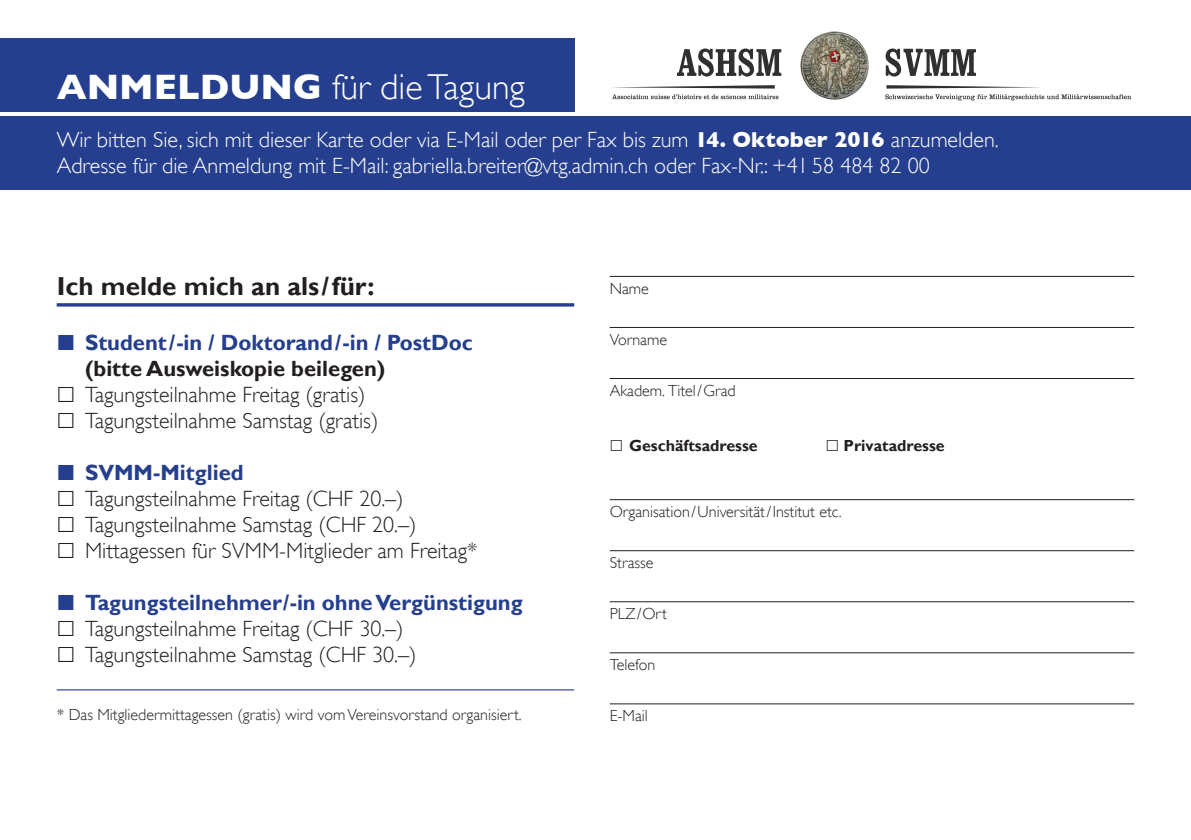
<style>
.page{position:relative;width:1191px;height:840px;background:#fff}
.page>*{position:absolute;margin:0;border:0;box-sizing:border-box;transform-origin:0 0}
.t1{font:300 36px "Gill Sans";color:#fff}
.t2{font:700 26px "Gill Sans";color:#231f20}
.t3{font:300 22px/26px "Gill Sans";color:#231f20}
.t4{font:300 22px/26px "Gill Sans";color:#fff}
.t5{font:700 22px "Gill Sans";color:#253f8e}
.t6{font:300 16px "Gill Sans";color:#231f20}
.t7{font:700 16px "Gill Sans";color:#231f20}
.s1{font-weight:700}
.s2{font-family:"European Pi Three";font-weight:400}
.s3{font-weight:700;color:#253f8e}
</style>
<div class="page">
<div style="left:0;top:116px;width:1191px;height:74px;background:#253f8e"></div>
<div style="left:0;top:38px;width:574px;height:74px;background:#253f8e"></div>
<hr style="left:57px;top:303px;width:517px;height:3px;background:#253f8e">
<hr style="left:57px;top:689px;width:517px;height:1px;background:#253f8e">
<hr style="left:609px;top:276px;width:525px;height:1px;background:#231f20">
<hr style="left:609px;top:327px;width:525px;height:1px;background:#231f20">
<hr style="left:609px;top:378px;width:525px;height:1px;background:#231f20">
<hr style="left:609px;top:499px;width:525px;height:1px;background:#231f20">
<hr style="left:609px;top:550px;width:525px;height:1px;background:#231f20">
<hr style="left:609px;top:601px;width:525px;height:1px;background:#231f20">
<hr style="left:609px;top:652px;width:525px;height:1px;background:#231f20">
<hr style="left:609px;top:703px;width:525px;height:1px;background:#231f20">
<img style="left:800px;top:31px;width:69px;height:69px">
<svg style="left:677px;top:48px;width:104px;height:28px"></svg>
<svg style="left:885px;top:48px;width:91px;height:28px"></svg>
<svg style="left:612px;top:85px;width:166px;height:14px"></svg>
<svg style="left:885px;top:85px;width:246px;height:16px"></svg>
<h1 class="t1" style="left:57px;top:66px;width:470px"><span class="s1">ANMELDUNG</span> für die Tagung</h1>
<p class="t4" style="left:57px;top:126px;width:943px">Wir bitten Sie, sich mit dieser Karte oder via E-Mail oder per Fax bis zum <span class="s1">14. Oktober 2016</span> anzumelden.<br>Adresse für die Anmeldung mit E-Mail: gabriella.breiter@vtg.admin.ch oder Fax-Nr.: +41 58 484 82 00</p>
<p class="t2" style="left:57px;top:270px;width:319px">Ich melde mich an als/für:</p>
<p class="t5" style="left:85px;top:329px;width:389px">Student/-in / Doktorand/-in / PostDoc</p>
<p class="t3" style="left:57px;top:355px;width:330px;text-indent:28px"><span class="s1">(bitte Ausweiskopie beilegen) </span><span class="s2">l</span> Tagungsteilnahme Freitag (gratis) <span class="s2">l</span> Tagungsteilnahme Samstag (gratis)</p>
<p class="t3" style="left:57px;top:459px;width:422px;text-indent:28px"><span class="s3">SVMM-Mitglied<br></span><span class="s2">l</span> Tagungsteilnahme Freitag (CHF 20.–)<br><span class="s2">l</span> Tagungsteilnahme Samstag (CHF 20.–)<br><span class="s2">l</span> Mittagessen für SVMM-Mitglieder am Freitag*</p>
<p class="t3" style="left:57px;top:589px;width:467px;text-indent:28px"><span class="s3">Tagungsteilnehmer/-in ohne Vergünstigung </span><span class="s2">l</span> Tagungsteilnahme Freitag (CHF 30.–)<br><span class="s2">l</span> Tagungsteilnahme Samstag (CHF 30.–)</p>
<p class="t6" style="left:57px;top:705px;width:466px">* Das Mitgliedermittagessen (gratis) wird vom Vereinsvorstand organisiert.</p>
<p class="t6" style="left:609px;top:279px;width:41px">Name</p>
<p class="t6" style="left:609px;top:330px;width:59px">Vorname</p>
<p class="t6" style="left:609px;top:381px;width:128px">Akadem. Titel/Grad</p>
<p class="t7" style="left:609px;top:435px;width:150px"><span class="s2">l</span> Geschäftsadresse</p>
<p class="t7" style="left:825px;top:435px;width:120px"><span class="s2">l</span> Privatadresse</p>
<p class="t6" style="left:609px;top:502px;width:234px">Organisation/Universität/Institut etc.</p>
<p class="t6" style="left:609px;top:553px;width:45px">Strasse</p>
<p class="t6" style="left:609px;top:604px;width:59px">PLZ/Ort</p>
<p class="t6" style="left:609px;top:655px;width:47px">Telefon</p>
<p class="t6" style="left:609px;top:706px;width:40px">E-Mail</p>
</div>
